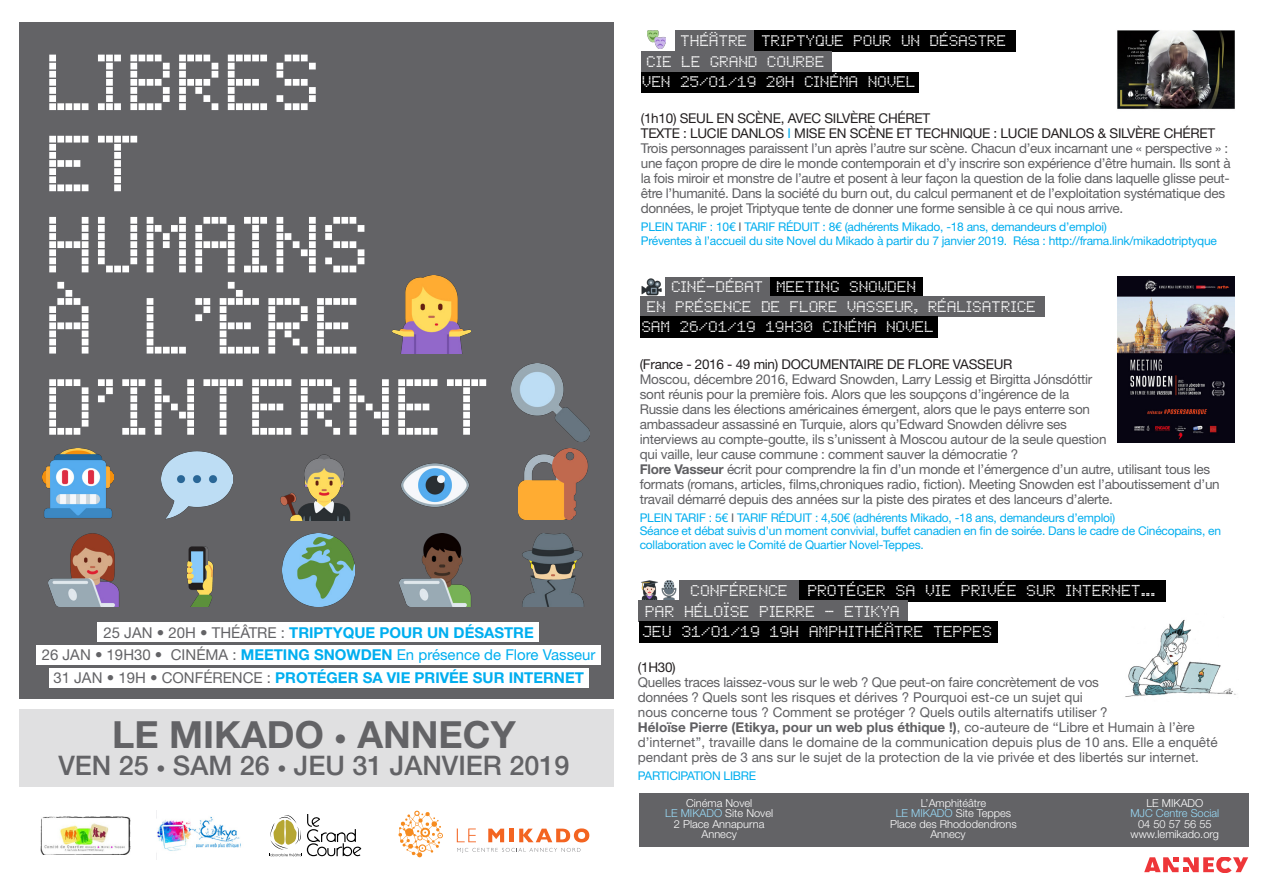
<style>
.page{position:relative;width:1263px;height:893px;background:#fff}
.page>*{position:absolute;margin:0;border:0;box-sizing:border-box;transform-origin:0 0}
.t1{font:67.65px/81.2px "LED Board 7";color:#fff}
.t2{font:700 37.5px "Helvetica Neue LT Std";color:#636366}
.t3{font:500 27px "Helvetica Neue LT Std";color:#636366}
.t4{font:700 15px "Helvetica Neue LT Std";color:#00aeef}
.t5{font:15px "Helvetica Neue LT Std";color:#00aeef}
.t6{font:13.65px "LED Board 7";color:#fff}
.t7{font:13.5px/15px "Helvetica Neue LT Std";letter-spacing:-.02em;color:#5f5f62}
.t8{font:13.5px/15px "Helvetica Neue LT Std";color:#5f5f62}
.t9{font:13.5px/15px "Helvetica Neue LT Std";letter-spacing:-.02em;color:#231f20}
.t10{font:13.5px "LED Board 7";color:#fff}
.t11{font:13.2px "LED Board 7";color:#fff}
.t12{font:12px/13.5px "Helvetica Neue LT Std";letter-spacing:-.02em;color:#00aeef}
.t13{font:300 11.1px/10.5px "Helvetica Neue LT Std";color:#fff;text-align:center}
.t14{font:300 11.1px/10.5px "Helvetica Neue LT Std";color:#99dbf8;text-align:center}
.s1{font-weight:400;color:#636366}
.s2{color:#636366}
.s3{font-weight:700}
.s4{font-size:25.5px}
.s5{font-weight:300;font-size:18px}
.s6{color:#00aeef}
.s7{color:#5f5f62}
.s8{color:#231f20}
.s9{color:#99dbf8}
.s10{color:#fff}
</style>
<div class="page">
<div style="left:639px;top:794px;width:609px;height:53px;background:#636366"></div>
<svg style="left:457px;top:848px;width:123px;height:5px"></svg>
<svg style="left:457px;top:828px;width:19px;height:14px"></svg>
<svg style="left:488px;top:829px;width:16px;height:13px"></svg>
<hr style="left:510px;top:829px;width:4px;height:13px;background:#f36421">
<svg style="left:519px;top:828px;width:70px;height:14px"></svg>
<svg style="left:398px;top:810px;width:45px;height:47px"></svg>
<img style="left:157px;top:816px;width:84px;height:35px">
<svg style="left:270px;top:814px;width:91px;height:42px"></svg>
<img style="left:40px;top:816px;width:90px;height:38px">
<div style="left:680px;top:580px;width:120px;height:22px;background:#636366"></div>
<img style="left:641px;top:580px;width:36px;height:20px">
<div style="left:799px;top:580px;width:366px;height:22px;background:#000"></div>
<div style="left:639px;top:601px;width:269px;height:21px;background:#636366"></div>
<div style="left:639px;top:621px;width:358px;height:22px;background:#000"></div>
<img style="left:1118px;top:276px;width:117px;height:166px">
<div style="left:665px;top:277px;width:106px;height:20px;background:#636366"></div>
<img style="left:642px;top:278px;width:19px;height:18px">
<div style="left:771px;top:277px;width:152px;height:21px;background:#000"></div>
<div style="left:640px;top:296px;width:405px;height:21px;background:#636366"></div>
<div style="left:640px;top:317px;width:297px;height:21px;background:#000"></div>
<div style="left:675px;top:30px;width:80px;height:21px;background:#636366"></div>
<img style="left:647px;top:30px;width:19px;height:18px">
<div style="left:754px;top:30px;width:261px;height:21px;background:#000"></div>
<div style="left:641px;top:51px;width:191px;height:21px;background:#636366"></div>
<div style="left:641px;top:72px;width:277px;height:20px;background:#000"></div>
<img style="left:1117px;top:30px;width:118px;height:79px">
<svg style="left:1144px;top:857px;width:104px;height:15px"></svg>
<div style="left:19px;top:22px;width:595px;height:677px;background:#636366"></div>
<div style="left:19px;top:710px;width:595px;height:77px;background:#e0e0e1"></div>
<img style="left:48px;top:534px;width:71px;height:72px">
<img style="left:186px;top:546px;width:28px;height:60px">
<img style="left:400px;top:534px;width:71px;height:72px">
<img style="left:522px;top:534px;width:62px;height:72px">
<img style="left:43px;top:449px;width:71px;height:70px">
<img style="left:162px;top:451px;width:70px;height:68px">
<img style="left:281px;top:454px;width:69px;height:67px">
<img style="left:401px;top:463px;width:69px;height:44px">
<img style="left:518px;top:449px;width:70px;height:70px">
<img style="left:511px;top:364px;width:78px;height:78px">
<img style="left:393px;top:276px;width:78px;height:78px">
<img style="left:282px;top:534px;width:73px;height:72px">
<div style="left:98px;top:622px;width:441px;height:20px;background:#fff"></div>
<div style="left:36px;top:645px;width:565px;height:20px;background:#fff"></div>
<div style="left:49px;top:668px;width:540px;height:20px;background:#fff"></div>
<img style="left:1125px;top:619px;width:111px;height:78px">
<p class="t1" style="left:49px;top:42px;width:448px">LIBRES<br>ET<br>HUMAINS<br>À L’ÈRE<br>D’INTERNET</p>
<p class="t4" style="left:103px;top:624px;width:432px"><span class="s1">25 JAN • 20H • THÉÂTRE :</span> TRIPTYQUE POUR UN DÉSASTRE</p>
<p class="t5" style="left:42px;top:646px;width:555px"><span class="s2">26 JAN • 19H30 • CINÉMA :</span> <span class="s3">MEETING SNOWDEN</span> En présence de Flore Vasseur</p>
<p class="t4" style="left:53px;top:668px;width:532px"><span class="s1">31 JAN • 19H • CONFÉRENCE :</span> PROTÉGER SA VIE PRIVÉE SUR INTERNET</p>
<p class="t2" style="left:112px;top:711px;width:405px">LE MIKADO <span class="s4">•</span> ANNECY</p>
<p class="t3" style="left:58px;top:750px;width:512px">VEN 25 <span class="s5">•</span> SAM 26 <span class="s5">•</span> JEU 31 JANVIER 2019</p>
<p class="t11" style="left:681px;top:32px;width:68px">THÉÂTRE</p>
<p class="t11" style="left:762px;top:32px;width:246px">TRIPTYQUE POUR UN DÉSASTRE</p>
<p class="t11" style="left:647px;top:53px;width:180px">CIE LE GRAND COURBE</p>
<p class="t11" style="left:643px;top:73px;width:275px">VEN 25/O1/19 20H CINÉMA NOVEL</p>
<p class="t9" style="left:641px;top:111px;width:576px">(1h10) SEUL EN SCÈNE, AVEC SILVÈRE CHÉRET<br>TEXTE : LUCIE DANLOS <span class="s6">I</span> MISE EN SCÈNE ET TECHNIQUE : LUCIE DANLOS &amp; SILVÈRE CHÉRET</p>
<p class="t7" style="left:641px;top:141px;width:591px">Trois personnages paraissent l’un après l’autre sur scène. Chacun d’eux incarnant une « perspective » : une façon propre de dire le monde contemporain et d’y inscrire son expérience d’être humain. Ils sont à la fois miroir et monstre de l’autre et posent à leur façon la question de la folie dans laquelle glisse peut&shy;être l’humanité. Dans la société du burn out, du calcul permanent et de l’exploitation systématique des données, le projet Triptyque tente de donner une forme sensible à ce qui nous arrive.</p>
<p class="t12" style="left:641px;top:220px;width:578px">PLEIN TARIF : 10€ <span class="s7">I</span> TARIF RÉDUIT : 8€ (adhérents Mikado, -18 ans, demandeurs d’emploi)<br>Préventes à l’accueil du site Novel du Mikado à partir du 7 janvier 2019. Résa : http://frama.link/mikadotriptyque</p>
<p class="t11" style="left:672px;top:278px;width:94px">CINÉ-DÉBAT</p>
<p class="t11" style="left:777px;top:278px;width:141px">MEETING SNOWDEN</p>
<p class="t11" style="left:648px;top:298px;width:391px">EN PRÉSENCE DE FLORE VASSEUR, RÉALISATRICE</p>
<p class="t11" style="left:642px;top:318px;width:294px">SAM 26/O1/19 19H30 CINÉMA NOVEL</p>
<p class="t7" style="left:640px;top:356px;width:468px"><span class="s8">(France - 2016 - 49 min) DOCUMENTAIRE DE FLORE VASSEUR<br></span>Moscou, décembre 2016, Edward Snowden, Larry Lessig et Birgitta Jónsdóttir sont réunis pour la première fois. Alors que les soupçons d’ingérence de la Russie dans les élections américaines émergent, alors que le pays enterre son ambassadeur assassiné en Turquie, alors qu’Edward Snowden délivre ses interviews au compte-goutte, ils s’unissent à Moscou autour de la seule question qui vaille, leur cause commune : comment sauver la démocratie ?</p>
<p class="t7" style="left:640px;top:461px;width:581px"><span class="s3">Flore Vasseur</span> écrit pour comprendre la fin d’un monde et l’émergence d’un autre, utilisant tous les formats (romans, articles, films,chroniques radio, fiction). Meeting Snowden est l’aboutissement d’un travail démarré depuis des années sur la piste des pirates et des lanceurs d’alerte.</p>
<p class="t12" style="left:640px;top:511px;width:477px">PLEIN TARIF : 5€ <span class="s7">I</span> TARIF RÉDUIT : 4,50€ (adhérents Mikado, -18 ans, demandeurs d’emploi)</p>
<p class="t12" style="left:640px;top:524px;width:583px">Séance et débat suivis d’un moment convivial, buffet canadien en fin de soirée. Dans le cadre de Cinécopains, en collaboration avec le Comité de Quartier Novel-Teppes.</p>
<p class="t10" style="left:691px;top:582px;width:99px">CONFÉRENCE</p>
<p class="t6" style="left:808px;top:582px;width:350px">PROTÉGER SA VIE PRIVÉE SUR INTERNET...</p>
<p class="t6" style="left:646px;top:602px;width:256px">PAR HÉLOÏSE PIERRE - ETIKYA</p>
<p class="t6" style="left:643px;top:623px;width:351px">JEU 31/O1/19 19H AMPHITHÉÂTRE TEPPES</p>
<p class="t9" style="left:638px;top:660px;width:39px">(1H30)</p>
<p class="t8" style="left:638px;top:675px;width:581px">Quelles traces laissez-vous sur le web ? Que peut-on faire concrètement de vos<br>données ? Quels sont les risques et dérives ? Pourquoi est-ce un sujet qui<br>nous concerne tous ? Comment se protéger ? Quels outils alternatifs utiliser ?<br><span class="s3">Héloïse Pierre (Etikya, pour un web plus éthique !)</span>, co-auteure de ‘‘Libre et Humain à l’ère d’internet’’, travaille dans le domaine de la communication depuis plus de 10 ans. Elle a enquêté pendant près de 3 ans sur le sujet de la protection de la vie privée et des libertés sur internet.</p>
<p class="t12" style="left:638px;top:769px;width:120px">PARTICIPATION LIBRE</p>
<p class="t13" style="left:686px;top:797px;width:68px">Cinéma Novel</p>
<p class="t13" style="left:665px;top:808px;width:109px"><span class="s9">LE MIKADO</span> Site Novel</p>
<p class="t13" style="left:674px;top:818px;width:92px">2 Place Annapurna<br>Annecy</p>
<p class="t13" style="left:921px;top:797px;width:67px">L’Amphitéâtre</p>
<p class="t13" style="left:890px;top:808px;width:128px"><span class="s9">LE MIKADO</span> Site Teppes<br>Place des Rhododendrons<br>Annecy<span class="s2">cy</span></p>
<p class="t14" style="left:1130px;top:797px;width:90px"><span class="s10">LE MIKADO<br></span>MJC Centre Social</p>
<p class="t13" style="left:1130px;top:818px;width:90px">04 50 57 56 55 www.lemikado.org</p>
</div>
